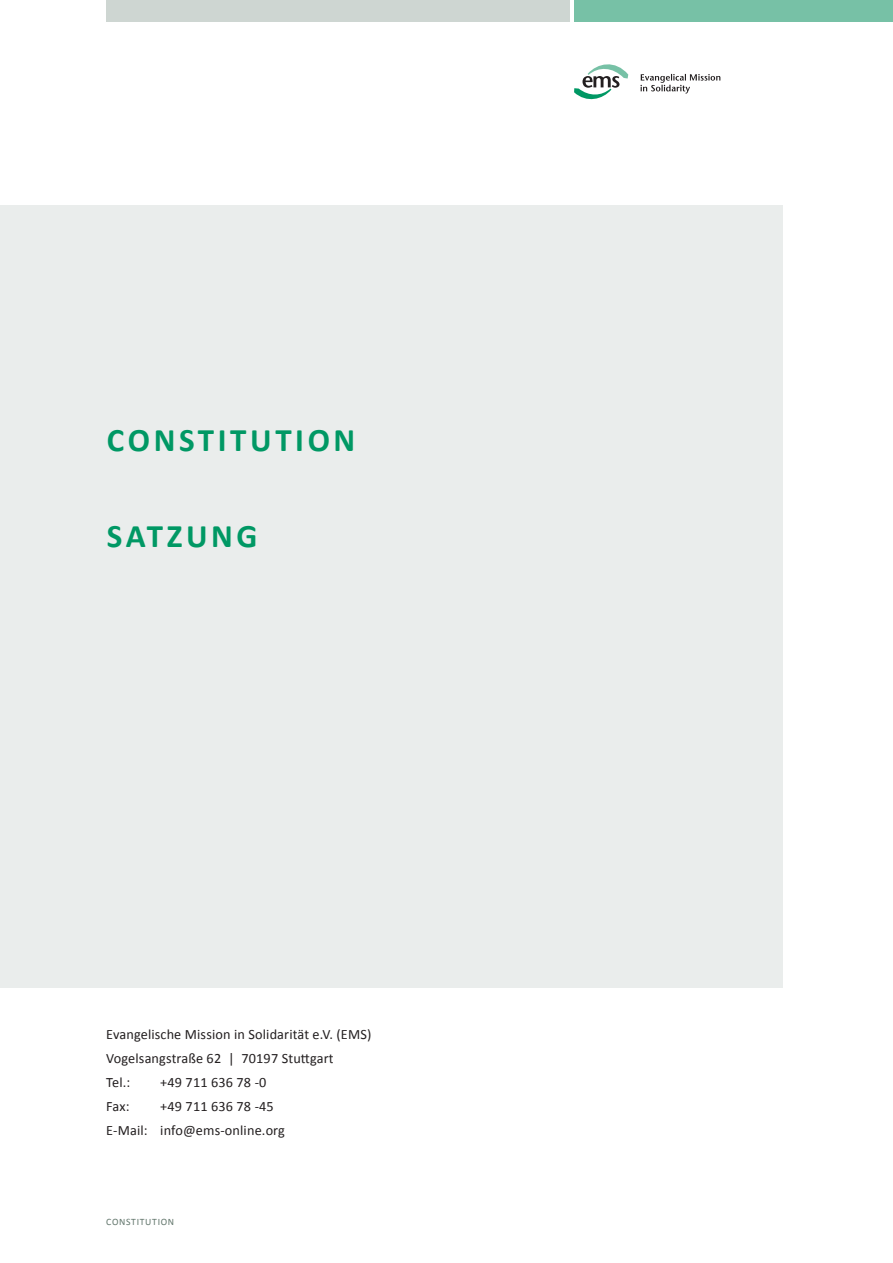
<style>
.page{position:relative;width:893px;height:1263px;background:#fff}
.page>*{position:absolute;margin:0;border:0;box-sizing:border-box;transform-origin:0 0}
.t1{font:700 33px "Calibri";letter-spacing:.11em;color:#009864}
.t2{font:14.25px/24px "Calibri";letter-spacing:.01em;color:#231f20}
.t3{font:9.75px "Calibri";letter-spacing:.07em;color:#62766c}
</style>
<div class="page">
<div style="left:574px;top:0;width:319px;height:21px;background:#77c1a6"></div>
<div style="left:0;top:205px;width:782px;height:783px;background:#eaedec"></div>
<div style="left:106px;top:0;width:464px;height:21px;background:#ced6d2"></div>
<svg style="left:574px;top:64px;width:54px;height:36px"></svg>
<svg style="left:640px;top:74px;width:80px;height:20px"></svg>
<h1 class="t1" style="left:107px;top:418px;width:250px">CONSTITUTION</h1>
<h1 class="t1" style="left:107px;top:514px;width:152px">SATZUNG</h1>
<p class="t2" style="left:106px;top:1021px;width:267px">Evangelische Mission in Solidarität e.V. (EMS)<br>Vogelsangstraße 62 | 70197 Stuttgart<br>Tel.:</p>
<p class="t2" style="left:160px;top:1069px;width:108px">+49 711 636 78 -0</p>
<p class="t2" style="left:106px;top:1093px;width:180px;text-indent:54px">+49 711 636 78 -45<br>E -Mail: info@ems -online.org</p>
<p class="t2" style="left:106px;top:1093px;width:25px">Fax:</p>
<p class="t3" style="left:106px;top:1215px;width:69px">CONSTITUTION</p>
</div>
